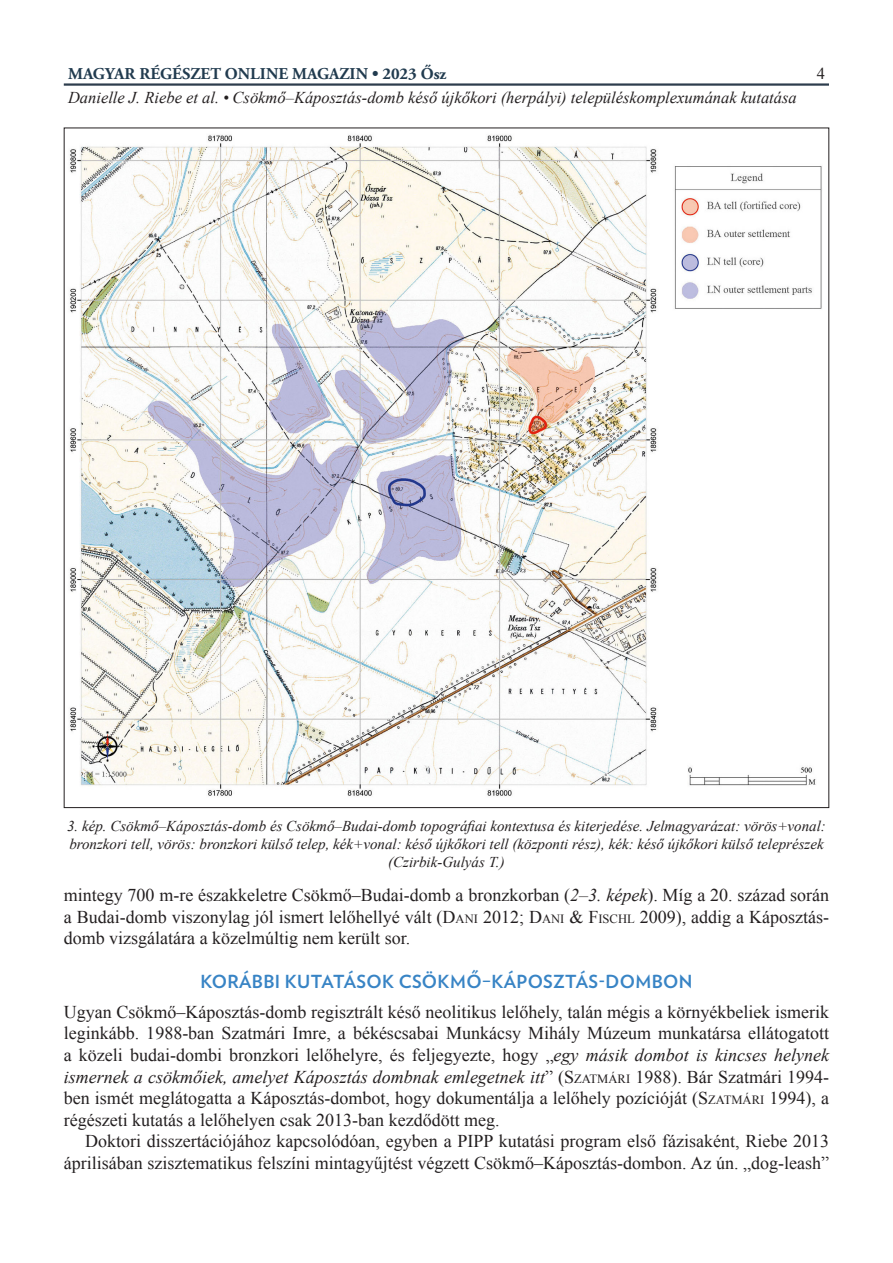
<style>
.page{position:relative;width:893px;height:1263px;background:#fff}
.page>*{position:absolute;margin:0;border:0;box-sizing:border-box;transform-origin:0 0}
.cikk_szoveg_print{font:18px/21.6px "Times New Roman";color:#231f20;text-align:justify}
.alcim{font:700 18px "Verlag";letter-spacing:.02em;color:#3884c5}
.t1{font:italic 16.5px "Times New Roman";color:#231f20}
.t2{font:700 16.5px "Adobe Garamond Pro";color:#213b4f}
.t3{font:16.5px "Times New Roman";color:#231f20}
.kepala{font:italic 15px/18px "Times New Roman";color:#231f20;text-align:center}
.s1{font-style:italic}
.s2{font-style:inherit}
.s3{font-size:12.6px}
</style>
<div class="page">
<hr style="left:64px;top:83px;width:765px;height:3px;background:#2d3d4d">
<img style="left:70px;top:135px;width:752px;height:661px">
<p class="t2" style="left:68px;top:65px;width:380px">MAGYAR RÉGÉSZET ONLINE MAGAZIN • 2023 Ősz</p>
<p class="t1" style="left:68px;top:87px;width:730px">Danielle J. Riebe et al. • Csökmő–Káposztás-domb késő újkőkori (herpályi) településkomplexumának kutatása</p>
<p class="t3" style="left:817px;top:62px;width:10px">4</p>
<p class="kepala" style="left:67px;top:817px;width:760px">3. kép. Csökmő–Káposztás-domb és Csökmő–Budai-domb topográfiai kontextusa és kiterjedése. Jelmagyarázat: vörös+vonal: bronzkori tell, vörös: bronzkori külső telep, kék+vonal: késő újkőkori tell (központi rész), kék: késő újkőkori külső teleprészek (Czirbik-Gulyás T.)</p>
<p class="cikk_szoveg_print" style="left:64px;top:884px;width:767px">mintegy 700 m-re északkeletre Csökmő–Budai-domb a bronzkorban (<span class="s1">2–3. képek</span>). Míg a 20. század során a Budai-domb viszonylag jól ismert lelőhellyé vált (<span class="s2">D</span><span class="s3">ANI</span> 2012; <span class="s2">D</span><span class="s3">ANI</span> <span class="s2">&amp; F</span><span class="s3">ISCHL</span> 2009), addig a Káposztás&shy;domb vizsgálatára a közelmúltig nem került sor.</p>
<p class="alcim" style="left:200px;top:967px;width:494px">KORÁBBI KUTATÁSOK CSÖKMŐ–KÁPOSZTÁS-DOMBON</p>
<p class="cikk_szoveg_print" style="left:64px;top:1001px;width:767px">Ugyan Csökmő–Káposztás-domb regisztrált késő neolitikus lelőhely, talán mégis a környékbeliek ismerik leginkább. 1988-ban Szatmári Imre, a békéscsabai Munkácsy Mihály Múzeum munkatársa ellátogatott a közeli budai-dombi bronzkori lelőhelyre, és feljegyezte, hogy „<span class="s1">egy másik dombot is kincses helynek ismernek a csökmőiek, amelyet Káposztás dombnak emlegetnek itt</span>” (<span class="s2">S</span> <span class="s3">ZATMÁRI</span> 1988). Bár Szatmári 1994- ben ismét meglátogatta a Káposztás-dombot, hogy dokumentálja a lelőhely pozícióját (<span class="s2">S</span> <span class="s3">ZATMÁRI</span> 1994), a régészeti kutatás a lelőhelyen csak 2013-ban kezdődött meg.</p>
<p class="cikk_szoveg_print" style="left:64px;top:1130px;width:767px;text-align:right">Doktori disszertációjához kapcsolódóan, egyben a PIPP kutatási program első fázisaként, Riebe 2013 áprilisában szisztematikus felszíni mintagyűjtést végzett Csökmő–Káposztás-dombon. Az ún. „dog-leash”</p>
</div>
